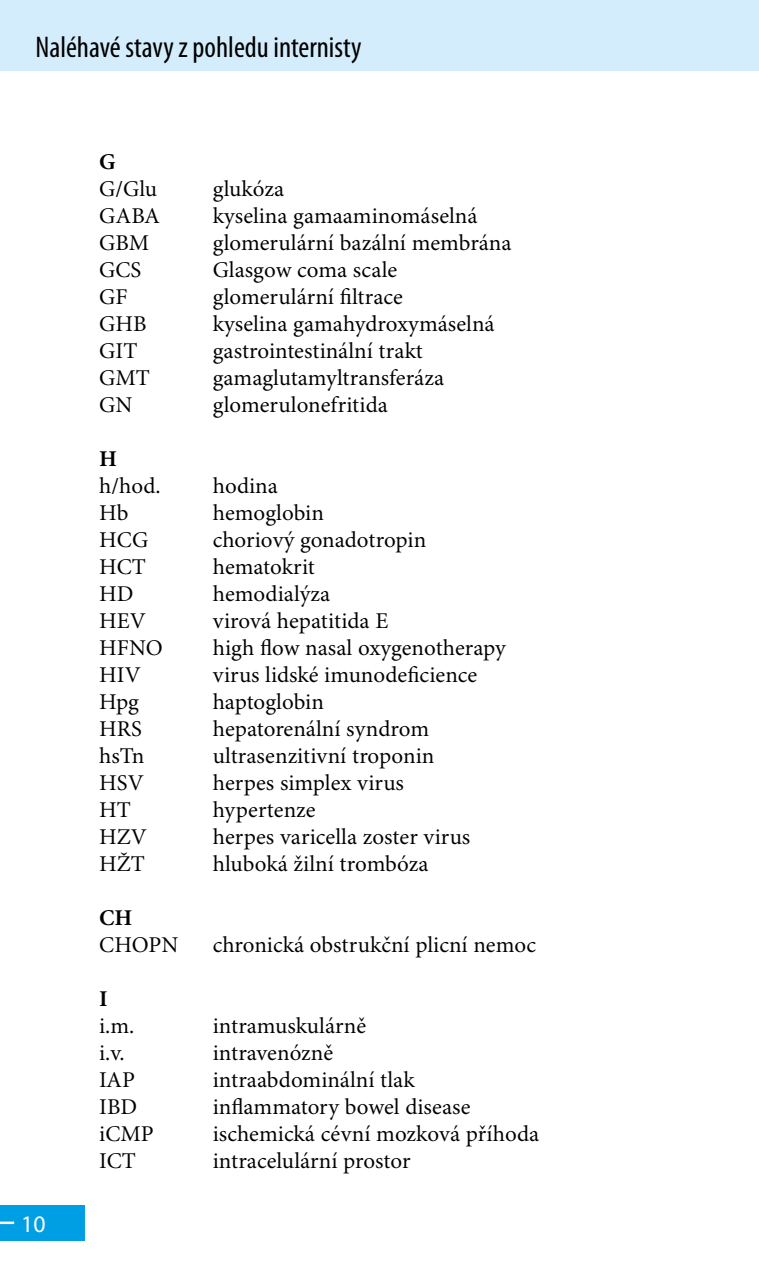
<style>
.page{position:relative;width:759px;height:1276px;background:#fff}
.page>*{position:absolute;margin:0;border:0;box-sizing:border-box;transform-origin:0 0}
.t1{font:condensed 30px "Myriad Pro";color:#000}
.t2{font:23.75px "Myriad Pro";color:#fff}
.t3{font:22.5px "Minion Pro";color:#000}
.t4{font:700 22.5px "Minion Pro";color:#000}
</style>
<div class="page">
<div style="left:0;top:1205px;width:85px;height:35px;background:#009fe3"></div>
<hr style="left:0;top:1221px;width:14px;height:3px;background:#fff">
<div style="left:0;top:0;width:758px;height:71px;background:#d4edfc"></div>
<h1 class="t1" style="left:35px;top:29px;width:327px">Naléhavé stavy z pohledu internisty</h1>
<p class="t2" style="left:21px;top:1209px;width:26px">10</p>
<p class="t4" style="left:99px;top:148px;width:18px">G</p>
<p class="t3" style="left:99px;top:175px;width:59px">G/Glu</p>
<p class="t3" style="left:213px;top:175px;width:73px">glukóza</p>
<p class="t3" style="left:99px;top:202px;width:62px">GABA</p>
<p class="t3" style="left:213px;top:202px;width:266px">kyselina gamaaminomáselná</p>
<p class="t3" style="left:99px;top:229px;width:52px">GBM</p>
<p class="t3" style="left:213px;top:229px;width:300px">glomerulární bazální membrána</p>
<p class="t3" style="left:99px;top:256px;width:44px">GCS</p>
<p class="t3" style="left:213px;top:256px;width:186px">Glasgow coma scale</p>
<p class="t3" style="left:99px;top:283px;width:30px">GF</p>
<p class="t3" style="left:213px;top:283px;width:192px">glomerulární filtrace</p>
<p class="t3" style="left:99px;top:310px;width:49px">GHB</p>
<p class="t3" style="left:213px;top:310px;width:283px">kyselina gamahydroxymáselná</p>
<p class="t3" style="left:99px;top:337px;width:40px">GIT</p>
<p class="t3" style="left:213px;top:337px;width:211px">gastrointestinální trakt</p>
<p class="t3" style="left:99px;top:364px;width:52px">GMT</p>
<p class="t3" style="left:213px;top:364px;width:233px">gamaglutamyltransferáza</p>
<p class="t3" style="left:99px;top:391px;width:35px">GN</p>
<p class="t3" style="left:213px;top:391px;width:176px">glomerulonefritida</p>
<p class="t4" style="left:99px;top:445px;width:19px">H</p>
<p class="t3" style="left:99px;top:472px;width:63px">h/hod.</p>
<p class="t3" style="left:213px;top:472px;width:67px">hodina</p>
<p class="t3" style="left:99px;top:499px;width:31px">Hb</p>
<p class="t3" style="left:213px;top:499px;width:113px">hemoglobin</p>
<p class="t3" style="left:99px;top:526px;width:50px">HCG</p>
<p class="t3" style="left:213px;top:526px;width:215px">choriový gonadotropin</p>
<p class="t3" style="left:99px;top:553px;width:48px">HCT</p>
<p class="t3" style="left:213px;top:553px;width:103px">hematokrit</p>
<p class="t3" style="left:99px;top:580px;width:36px">HD</p>
<p class="t3" style="left:213px;top:580px;width:119px">hemodialýza</p>
<p class="t3" style="left:99px;top:607px;width:48px">HEV</p>
<p class="t3" style="left:213px;top:607px;width:177px">virová hepatitida E</p>
<p class="t3" style="left:99px;top:634px;width:65px">HFNO</p>
<p class="t3" style="left:213px;top:634px;width:294px">high flow nasal oxygenotherapy</p>
<p class="t3" style="left:99px;top:661px;width:43px">HIV</p>
<p class="t3" style="left:213px;top:661px;width:266px">virus lidské imunodeficience</p>
<p class="t3" style="left:99px;top:688px;width:41px">Hpg</p>
<p class="t3" style="left:213px;top:688px;width:113px">haptoglobin</p>
<p class="t3" style="left:99px;top:715px;width:44px">HRS</p>
<p class="t3" style="left:213px;top:715px;width:218px">hepatorenální syndrom</p>
<p class="t3" style="left:99px;top:742px;width:47px">hsTn</p>
<p class="t3" style="left:213px;top:742px;width:223px">ultrasenzitivní troponin</p>
<p class="t3" style="left:99px;top:769px;width:46px">HSV</p>
<p class="t3" style="left:213px;top:769px;width:193px">herpes simplex virus</p>
<p class="t3" style="left:99px;top:796px;width:33px">HT</p>
<p class="t3" style="left:213px;top:796px;width:104px">hypertenze</p>
<p class="t3" style="left:99px;top:823px;width:49px">HZV</p>
<p class="t3" style="left:213px;top:823px;width:259px">herpes varicella zoster virus</p>
<p class="t3" style="left:99px;top:850px;width:47px">HŽT</p>
<p class="t3" style="left:213px;top:850px;width:217px">hluboká žilní trombóza</p>
<p class="t4" style="left:99px;top:904px;width:35px">CH</p>
<p class="t3" style="left:99px;top:931px;width:81px">CHOPN</p>
<p class="t3" style="left:213px;top:931px;width:325px">chronická obstrukční plicní nemoc</p>
<p class="t4" style="left:99px;top:985px;width:10px">I</p>
<p class="t3" style="left:99px;top:1012px;width:37px">i.m.</p>
<p class="t3" style="left:213px;top:1012px;width:155px">intramuskulárně</p>
<p class="t3" style="left:99px;top:1039px;width:27px">i.v.</p>
<p class="t3" style="left:213px;top:1039px;width:122px">intravenózně</p>
<p class="t3" style="left:99px;top:1066px;width:37px">IAP</p>
<p class="t3" style="left:213px;top:1066px;width:203px">intraabdominální tlak</p>
<p class="t3" style="left:99px;top:1093px;width:39px">IBD</p>
<p class="t3" style="left:213px;top:1093px;width:259px">inflammatory bowel disease</p>
<p class="t3" style="left:99px;top:1120px;width:56px">iCMP</p>
<p class="t3" style="left:213px;top:1120px;width:328px">ischemická cévní mozková příhoda</p>
<p class="t3" style="left:99px;top:1147px;width:38px">ICT</p>
<p class="t3" style="left:213px;top:1147px;width:199px">intracelulární prostor</p>
</div>
